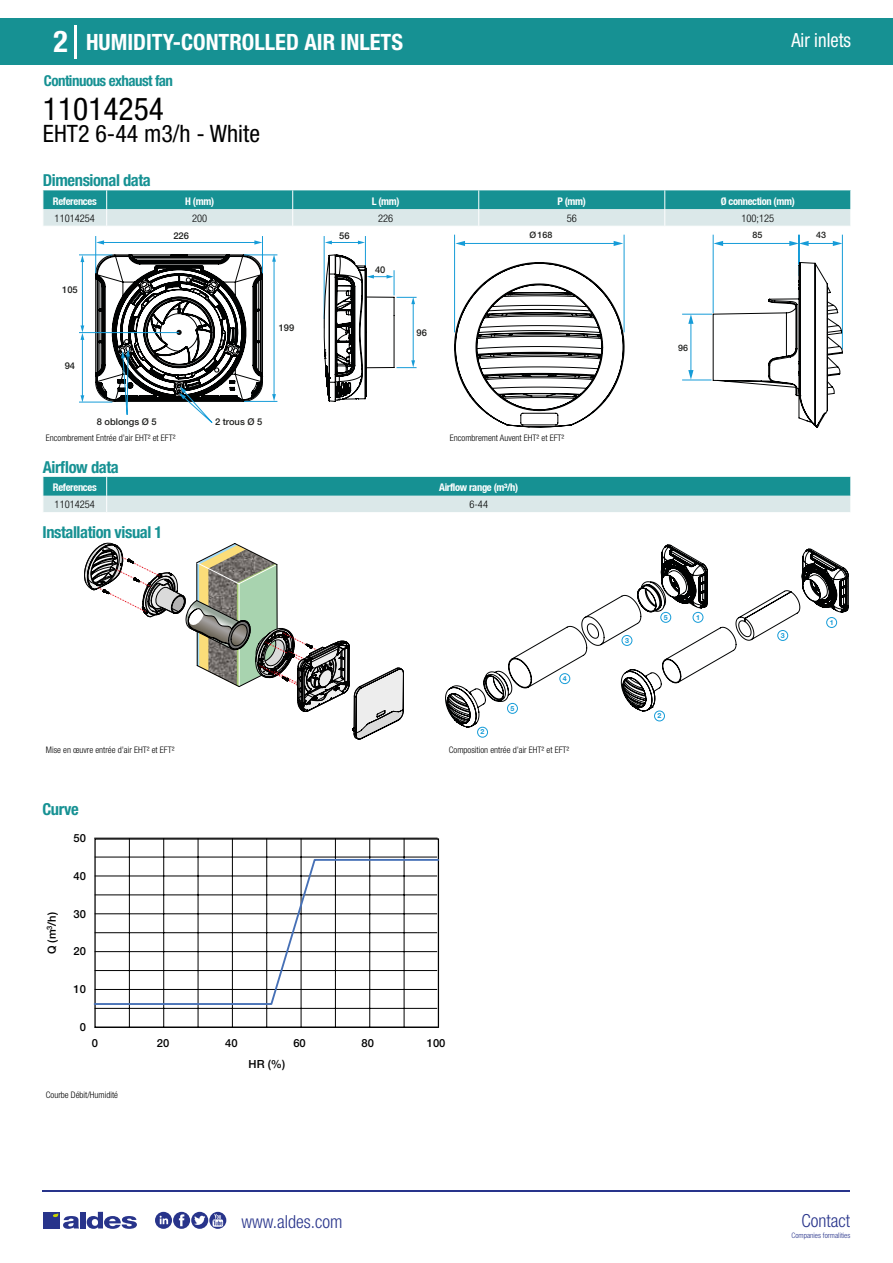
<style>
.page{position:relative;width:893px;height:1263px;background:#fff}
.page>*{position:absolute;margin:0;border:0;box-sizing:border-box;transform-origin:0 0}
.t1{font:condensed 31.5px "Helvetica Neue LT Std";color:#000}
.t2{font:700 condensed 30px "Helvetica Neue LT Std";color:#fff}
.t3{font:condensed 24px "Helvetica Neue LT Std";color:#000}
.t4{font:700 condensed 22.5px "Helvetica Neue LT Std";color:#fff}
.t5{font:condensed 19.5px "Helvetica Neue LT Std";color:#fff;scale:.95 1}
.t6{font:300 condensed 18px "Helvetica Neue";color:#28348b}
.t7{font:700 condensed 16.5px "Helvetica Neue LT Std";letter-spacing:-.025em;color:#169193}
.t8{font:700 condensed 15px "Helvetica Neue LT Std";letter-spacing:-.035em;color:#169193}
.t9{font:500 11.25px "Helvetica Neue LT Pro";color:#000}
.t10{font:700 condensed 10.5px "Helvetica Neue";letter-spacing:-.03em;color:#fff}
.t11{font:300 condensed 10.5px "Helvetica Neue";color:#000}
.t12{font:500 9.3px "Helvetica Neue";color:#1d1e1c}
.t13{font:300 condensed 9px "Helvetica Neue";color:#000}
.t14{font:500 8.85px "Helvetica Neue";color:#1d1e1c}
.t15{font:300 condensed 7.5px "Helvetica Neue";color:#28348b}
.t16{font:700 7.05px "Helvetica Neue";color:#169cd8}
</style>
<div class="page">
<div style="left:0;top:18px;width:893px;height:46px;background:#169193"></div>
<hr style="left:74px;top:25px;width:2px;height:33px;background:#fff">
<hr style="left:43px;top:1190px;width:807px;height:1px;background:#28348b">
<svg style="left:155px;top:1212px;width:71px;height:17px"></svg>
<div style="left:43px;top:1212px;width:17px;height:16px;background:#28348b"></div>
<div style="left:80px;top:1212px;width:6px;height:16px;background:#28348b"></div>
<svg style="left:87px;top:1212px;width:50px;height:17px"></svg>
<svg style="left:53px;top:1213px;width:26px;height:16px"></svg>
<svg style="left:43px;top:190px;width:808px;height:36px;background:#76bbbd"></svg>
<hr style="left:262px;top:236px;width:1px;height:37px;background:#169cd8">
<hr style="left:95px;top:236px;width:1px;height:37px;background:#169cd8">
<hr style="left:244px;top:255px;width:33px;height:1px;background:#169cd8">
<hr style="left:244px;top:401px;width:33px;height:1px;background:#169cd8">
<hr style="left:365px;top:236px;width:1px;height:30px;background:#169cd8">
<hr style="left:324px;top:236px;width:1px;height:83px;background:#169cd8">
<hr style="left:103px;top:242px;width:153px;height:1px;background:#169cd8">
<svg style="left:96px;top:240px;width:8px;height:5px"></svg>
<svg style="left:254px;top:240px;width:8px;height:5px"></svg>
<svg style="left:325px;top:241px;width:40px;height:3px"></svg>
<hr style="left:274px;top:260px;width:1px;height:135px;background:#169cd8">
<svg style="left:272px;top:394px;width:4px;height:7px"></svg>
<svg style="left:272px;top:255px;width:4px;height:7px"></svg>
<hr style="left:79px;top:255px;width:33px;height:1px;background:#169cd8">
<hr style="left:79px;top:402px;width:33px;height:1px;background:#169cd8">
<hr style="left:79px;top:332px;width:100px;height:1px;background:#169cd8">
<hr style="left:82px;top:339px;width:1px;height:58px;background:#169cd8">
<svg style="left:81px;top:395px;width:3px;height:7px"></svg>
<hr style="left:82px;top:261px;width:1px;height:66px;background:#169cd8">
<svg style="left:81px;top:255px;width:3px;height:7px"></svg>
<svg style="left:81px;top:325px;width:3px;height:15px"></svg>
<svg style="left:324px;top:255px;width:93px;height:147px"></svg>
<svg style="left:96px;top:255px;width:167px;height:168px"></svg>
<hr style="left:842px;top:235px;width:1px;height:114px;background:#169cd8">
<hr style="left:713px;top:235px;width:1px;height:78px;background:#169cd8">
<svg style="left:454px;top:262px;width:389px;height:165px"></svg>
<hr style="left:721px;top:243px;width:70px;height:1px;background:#169cd8">
<svg style="left:713px;top:241px;width:10px;height:5px"></svg>
<hr style="left:682px;top:314px;width:30px;height:1px;background:#169cd8">
<hr style="left:691px;top:322px;width:1px;height:50px;background:#169cd8">
<svg style="left:682px;top:370px;width:29px;height:11px"></svg>
<svg style="left:688px;top:314px;width:5px;height:10px"></svg>
<hr style="left:624px;top:235px;width:1px;height:97px;background:#169cd8">
<hr style="left:454px;top:235px;width:1px;height:97px;background:#169cd8">
<hr style="left:463px;top:243px;width:152px;height:1px;background:#169cd8">
<svg style="left:455px;top:241px;width:10px;height:5px"></svg>
<svg style="left:614px;top:241px;width:9px;height:5px"></svg>
<svg style="left:789px;top:235px;width:53px;height:29px"></svg>
<svg style="left:43px;top:477px;width:808px;height:35px;background:#72b9bb"></svg>
<svg style="left:84px;top:543px;width:320px;height:196px"></svg>
<svg style="left:445px;top:545px;width:233px;height:182px"></svg>
<div style="left:477px;top:727px;width:11px;height:10px;border:1px solid #169cd8;border-radius:50%"></div>
<div style="left:507px;top:703px;width:10px;height:10px;background:#fff;border-radius:50%"></div>
<div style="left:507px;top:703px;width:11px;height:11px;border:1px solid #169cd8;border-radius:50%"></div>
<div style="left:560px;top:674px;width:10px;height:10px;background:#fff;border-radius:50%"></div>
<div style="left:559px;top:673px;width:11px;height:11px;border:1px solid #169cd8;border-radius:50%"></div>
<svg style="left:621px;top:549px;width:227px;height:162px"></svg>
<div style="left:654px;top:711px;width:10px;height:10px;background:#fff;border-radius:50%"></div>
<div style="left:654px;top:711px;width:11px;height:10px;border:1px solid #169cd8;border-radius:50%"></div>
<div style="left:778px;top:630px;width:10px;height:10px;background:#fff;border-radius:50%"></div>
<div style="left:777px;top:630px;width:11px;height:11px;border:1px solid #169cd8;border-radius:50%"></div>
<div style="left:827px;top:617px;width:10px;height:10px;background:#fff;border-radius:50%"></div>
<div style="left:826px;top:617px;width:11px;height:11px;border:1px solid #169cd8;border-radius:50%"></div>
<hr style="left:95px;top:857px;width:342px;height:1px;background:#000">
<hr style="left:95px;top:1008px;width:342px;height:1px;background:#000">
<hr style="left:129px;top:838px;width:1px;height:189px;background:#000">
<hr style="left:163px;top:838px;width:1px;height:189px;background:#000">
<hr style="left:232px;top:838px;width:1px;height:189px;background:#000">
<hr style="left:198px;top:838px;width:1px;height:189px;background:#000">
<hr style="left:369px;top:838px;width:1px;height:189px;background:#000">
<hr style="left:335px;top:838px;width:1px;height:189px;background:#000">
<hr style="left:301px;top:838px;width:1px;height:189px;background:#000">
<hr style="left:266px;top:838px;width:1px;height:189px;background:#000">
<hr style="left:404px;top:838px;width:1px;height:189px;background:#000">
<div style="left:94px;top:838px;width:345px;height:190px;border:1px solid #000"></div>
<svg style="left:93px;top:858px;width:347px;height:148px"></svg>
<h2 class="t2" style="left:54px;top:24px;width:16px">2</h2>
<h3 class="t4" style="left:86px;top:28px;width:318px">HUMIDITY-CONTROLLED AIR INLETS</h3>
<h3 class="t5" style="left:791px;top:29px;width:64px">Air inlets</h3>
<h3 class="t8" style="left:44px;top:71px;width:131px">Continuous exhaust fan</h3>
<h1 class="t1" style="left:43px;top:91px;width:122px">11014254</h1>
<h3 class="t3" style="left:43px;top:120px;width:219px">EHT2 6-44 m3/h - White</h3>
<h3 class="t7" style="left:43px;top:170px;width:109px">Dimensional data</h3>
<p class="t10" style="left:53px;top:195px;width:45px">References</p>
<p class="t10" style="left:185px;top:195px;width:30px">H (mm)</p>
<p class="t10" style="left:372px;top:195px;width:29px">L (mm)</p>
<p class="t10" style="left:557px;top:195px;width:30px">P (mm)</p>
<p class="t10" style="left:721px;top:195px;width:76px">Ø connection (mm)</p>
<p class="t11" style="left:55px;top:212px;width:42px">11014254</p>
<p class="t11" style="left:192px;top:212px;width:17px">200</p>
<p class="t11" style="left:378px;top:212px;width:17px">226</p>
<p class="t11" style="left:567px;top:212px;width:12px">56</p>
<p class="t11" style="left:741px;top:212px;width:34px">100;125</p>
<p class="t12" style="left:62px;top:285px;width:17px">105</p>
<p class="t12" style="left:65px;top:360px;width:12px">94</p>
<p class="t12" style="left:173px;top:230px;width:17px">226</p>
<p class="t12" style="left:339px;top:230px;width:12px">56</p>
<p class="t12" style="left:279px;top:323px;width:17px">199</p>
<p class="t12" style="left:97px;top:416px;width:62px">8 oblongs Ø 5</p>
<p class="t12" style="left:215px;top:416px;width:49px">2 trous Ø 5</p>
<p class="t12" style="left:375px;top:264px;width:12px">40</p>
<p class="t12" style="left:416px;top:327px;width:12px">96</p>
<p class="t14" style="left:529px;top:230px;width:24px">Ø168</p>
<p class="t13" style="left:46px;top:433px;width:131px">Encombrement Entrée d’air EHT² et EFT²</p>
<p class="t13" style="left:450px;top:433px;width:116px">Encombrement Auvent EHT² et EFT²</p>
<h3 class="t7" style="left:43px;top:457px;width:77px">Airflow data</h3>
<p class="t10" style="left:53px;top:481px;width:45px">References</p>
<p class="t10" style="left:439px;top:481px;width:81px">Airflow range (m³/h)</p>
<p class="t11" style="left:55px;top:498px;width:42px">11014254</p>
<p class="t11" style="left:469px;top:498px;width:20px">6-44</p>
<h3 class="t7" style="left:43px;top:522px;width:121px">Installation visual 1</h3>
<p class="t16" style="left:481px;top:727px;width:5px">2</p>
<p class="t16" style="left:510px;top:704px;width:5px">5</p>
<p class="t16" style="left:563px;top:674px;width:5px">4</p>
<p class="t13" style="left:46px;top:745px;width:130px">Mise en œuvre entrée d’air EHT² et EFT²</p>
<p class="t13" style="left:449px;top:745px;width:122px">Composition entrée d’air EHT² et EFT²</p>
<h3 class="t7" style="left:43px;top:799px;width:38px">Curve</h3>
<p class="t9" style="left:74px;top:831px;width:14px">50</p>
<p class="t9" style="left:45px;top:954px;width:44px;rotate:-90deg">Q (m<sup>3</sup>/h)</p>
<p class="t9" style="left:74px;top:869px;width:14px">40</p>
<p class="t9" style="left:74px;top:907px;width:14px">30</p>
<p class="t9" style="left:74px;top:945px;width:14px">20</p>
<p class="t9" style="left:74px;top:982px;width:14px">10</p>
<p class="t9" style="left:80px;top:1020px;width:8px">0</p>
<p class="t9" style="left:157px;top:1037px;width:14px">20</p>
<p class="t9" style="left:293px;top:1037px;width:14px">60</p>
<p class="t9" style="left:362px;top:1037px;width:14px">80</p>
<p class="t9" style="left:427px;top:1037px;width:20px">100</p>
<p class="t9" style="left:92px;top:1037px;width:8px">0</p>
<p class="t9" style="left:225px;top:1037px;width:14px">40</p>
<p class="t9" style="left:249px;top:1057px;width:38px">HR (%)</p>
<p class="t13" style="left:46px;top:1089px;width:74px">Courbe Débit/Humidité</p>
<h3 class="t6" style="left:241px;top:1211px;width:102px">www.aldes.com</h3>
<p class="t14" style="left:678px;top:343px;width:11px">96</p>
<p class="t14" style="left:753px;top:230px;width:11px">85</p>
<p class="t14" style="left:816px;top:230px;width:11px">43</p>
<p class="t16" style="left:625px;top:636px;width:5px">3</p>
<p class="t16" style="left:664px;top:613px;width:5px">5</p>
<p class="t16" style="left:696px;top:613px;width:5px">1</p>
<p class="t16" style="left:657px;top:711px;width:5px">2</p>
<p class="t16" style="left:781px;top:631px;width:5px">3</p>
<p class="t16" style="left:830px;top:618px;width:5px">1</p>
<h3 class="t6" style="left:801px;top:1211px;width:50px">Contact</h3>
<p class="t15" style="left:791px;top:1230px;width:60px">Companies formalities</p>
</div>
